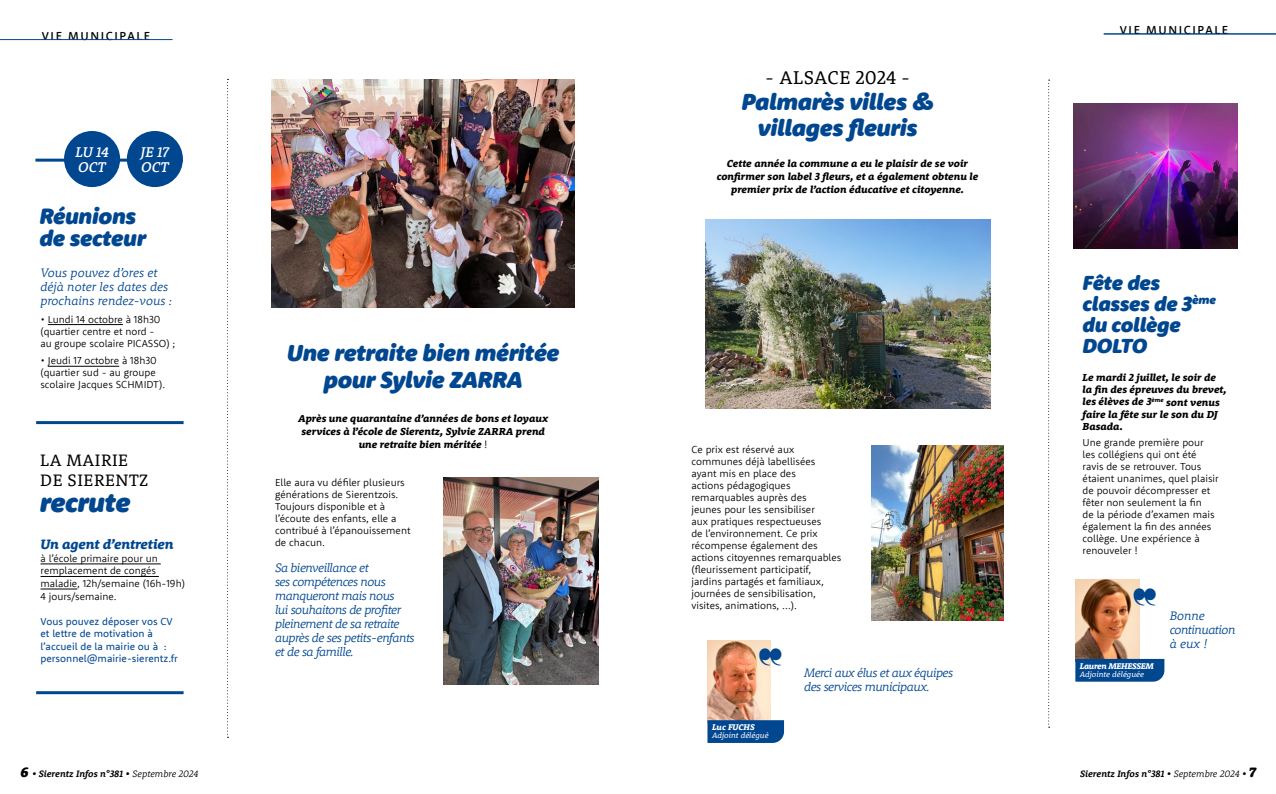
<style>
.page{position:relative;width:1276px;height:794px;background:#fff}
.page>*{position:absolute;margin:0;border:0;box-sizing:border-box;transform-origin:0 0}
.t1{font:italic 900 28px "Rooney Sans";letter-spacing:-.02em;color:#004790}
.t2{font:italic 900 24px/27px "Rooney Sans";letter-spacing:-.02em;color:#004790;text-align:center}
.t3{font:italic 900 23px/22px "Rooney Sans";letter-spacing:-.02em;color:#004790}
.t4{font:italic 900 21px/21px "Rooney Sans";letter-spacing:-.02em;color:#004790}
.t5{font:19px "Rooney";letter-spacing:.005em;color:#000}
.t6{font:17px/20.4px "Rooney";letter-spacing:.03em;color:#000}
.t7{font:italic 500 14.5px/14.5px "Rooney";letter-spacing:.005em;color:#fff}
.t8{font:italic 800 14px "Rooney";letter-spacing:-.01em;color:#004790}
.t9{font:italic 300 12.6px/14px "Rooney";letter-spacing:-.04em;color:#004790}
.t10{font:italic 300 12.6px/14px "Rooney";color:#004790}
.t11{font:500 12px "Rooney Sans";letter-spacing:.135em;color:#000}
.t12{font:300 10.4px/12px "Rooney Sans";color:#000}
.t13{font:italic 800 10.4px/12px "Rooney";color:#000;text-align:center}
.t14{font:10.4px/12.5px "Rooney Sans";color:#004790}
.t15{font:italic 700 9.5px "Rooney";color:#000}
.t16{font:italic 800 8.5px "Rooney";letter-spacing:-.03em;color:#fff}
.t17{font:italic 800 8.5px "Rooney";color:#fff}
.t18{font:italic 8.1px "Rooney";color:#fff}
.s1{font-family:"Rooney Sans";font-weight:300;font-style:normal}
.s2{font-weight:900;font-size:14px}
.s3{font-weight:300}
</style>
<div class="page">
<hr style="left:35px;top:159px;width:148px;height:3px;background:#004790">
<hr style="left:36px;top:421px;width:148px;height:3px;background:#004790">
<hr style="left:36px;top:691px;width:148px;height:3px;background:#004790">
<svg style="left:1048px;top:80px;width:1px;height:647px"></svg>
<svg style="left:227px;top:79px;width:2px;height:659px"></svg>
<hr style="left:1103px;top:34px;width:173px;height:1px;background:#004790">
<hr style="left:48px;top:324px;width:75px;height:1px;background:#000">
<hr style="left:48px;top:366px;width:71px;height:1px;background:#000">
<hr style="left:0;top:39px;width:173px;height:1px;background:#004790">
<img style="left:1075px;top:579px;width:64px;height:80px">
<div style="left:1075px;top:659px;width:89px;height:22px;background:#004790"></div>
<img style="left:707px;top:640px;width:63px;height:80px">
<svg style="left:707px;top:720px;width:77px;height:23px;background:#084c92"></svg>
<img style="left:1073px;top:103px;width:164px;height:145px">
<img style="left:443px;top:477px;width:156px;height:208px">
<img style="left:872px;top:445px;width:131px;height:175px">
<img style="left:271px;top:80px;width:304px;height:227px">
<div style="left:127px;top:131px;width:56px;height:56px;background:#004790;border-radius:50%"></div>
<div style="left:64px;top:131px;width:56px;height:56px;background:#004790;border-radius:50%"></div>
<img style="left:705px;top:219px;width:285px;height:190px">
<hr style="left:41px;top:563px;width:120px;height:1px;background:#000">
<hr style="left:41px;top:576px;width:118px;height:1px;background:#000">
<hr style="left:41px;top:588px;width:36px;height:1px;background:#000">
<svg style="left:1133px;top:589px;width:7px;height:17px"></svg>
<svg style="left:759px;top:649px;width:12px;height:17px"></svg>
<p class="t11" style="left:42px;top:28px;width:110px">VIE MUNICIPALE</p>
<h3 class="t7" style="left:75px;top:145px;width:35px">LU 14<br>OCT</h3>
<h3 class="t7" style="left:141px;top:145px;width:30px">JE 17<br>OCT</h3>
<h3 class="t3" style="left:39px;top:205px;width:108px">Réunions de secteur</h3>
<p class="t10" style="left:40px;top:265px;width:133px">Vous pouvez d’ores et déjà noter les dates des prochains rendez-vous :</p>
<p class="t12" style="left:40px;top:313px;width:136px">• Lundi 14 octobre à 18h30 (quartier centre et nord -<br>au groupe scolaire PICASSO) ;</p>
<p class="t12" style="left:40px;top:354px;width:126px">• Jeudi 17 octobre à 18h30 (quartier sud - au groupe scolaire Jacques SCHMIDT).</p>
<h3 class="t6" style="left:40px;top:449px;width:110px">LA MAIRIE<br>DE SIERENTZ</h3>
<h1 class="t1" style="left:40px;top:484px;width:92px">recrute</h1>
<h3 class="t8" style="left:41px;top:535px;width:135px">Un agent d’entretien</h3>
<p class="t12" style="left:41px;top:552px;width:146px;line-height:12.5px">à l’école primaire pour un remplacement de congés maladie, 12h/semaine (16h-19h)<br>4 jours/semaine.</p>
<p class="t14" style="left:41px;top:614px;width:139px">Vous pouvez déposer vos CV et lettre de motivation à l’accueil de la mairie ou à : personnel@mairie-sierentz.fr</p>
<h2 class="t2" style="left:287px;top:338px;width:274px">Une retraite bien méritée pour Sylvie ZARRA</h2>
<p class="t13" style="left:298px;top:412px;width:251px;line-height:13px">Après une quarantaine d’années de bons et loyaux services à l’école de Sierentz, Sylvie ZARRA prend une retraite bien méritée <span class="s1">!</span></p>
<p class="t12" style="left:275px;top:476px;width:137px">Elle aura vu défiler plusieurs générations de Sierentzois.<br>Toujours disponible et à l’écoute des enfants, elle a contribué à l’épanouissement de chacun.</p>
<p class="t9" style="left:275px;top:560px;width:141px">Sa bienveillance et<br>ses compétences nous manqueront mais nous<br>lui souhaitons de profiter pleinement de sa retraite auprès de ses petits-enfants et de sa famille.</p>
<h3 class="t5" style="left:765px;top:65px;width:146px">- ALSACE 2024 -</h3>
<h2 class="t2" style="left:741px;top:88px;width:194px;line-height:25.8px">Palmarès villes &amp; villages fleuris</h2>
<p class="t13" style="left:716px;top:157px;width:263px;line-height:13px">Cette année la commune a eu le plaisir de se voir confirmer son label 3 fleurs, et a également obtenu le premier prix de l’action éducative et citoyenne.</p>
<p class="t12" style="left:691px;top:443px;width:151px">Ce prix est réservé aux communes déjà labellisées ayant mis en place des<br>actions pédagogiques remarquables auprès des<br>jeunes pour les sensibiliser<br>aux pratiques respectueuses<br>de l’environnement. Ce prix récompense également des actions citoyennes remarquables (fleurissement participatif, jardins partagés et familiaux, journées de sensibilisation, visites, animations, ...).</p>
<p class="t17" style="left:712px;top:722px;width:44px">Luc FUCHS</p>
<p class="t18" style="left:712px;top:730px;width:58px">Adjoint délégué</p>
<p class="t9" style="left:804px;top:665px;width:151px">Merci aux élus et aux équipes des services municipaux.</p>
<p class="t11" style="left:1119px;top:22px;width:110px">VIE MUNICIPALE</p>
<h3 class="t4" style="left:1082px;top:272px;width:135px">Fête des classes de 3<sup>ème </sup>du collège<br>DOLTO</h3>
<p class="t13" style="left:1082px;top:371px;width:146px;text-align:left">Le mardi 2 juillet, le soir de la fin des épreuves du brevet, les élèves de 3<sup>ème</sup> sont venus faire la fête sur le son du DJ<br>Basada.</p>
<p class="t12" style="left:1082px;top:436px;width:138px">Une grande première pour les collégiens qui ont été ravis de se retrouver. Tous étaient unanimes, quel plaisir de pouvoir décompresser et fêter non seulement la fin<br>de la période d’examen mais également la fin des années collège. Une expérience à renouveler !</p>
<p class="t16" style="left:1079px;top:660px;width:75px">Lauren MEHESSEM</p>
<p class="t18" style="left:1079px;top:669px;width:66px">Adjointe déléguée</p>
<p class="t9" style="left:1169px;top:608px;width:67px">Bonne continuation à eux !</p>
<p class="t15" style="left:21px;top:767px;width:179px"><span class="s2">6</span> • Sierentz Infos n°381 • <span class="s3">Septembre 2024</span></p>
<p class="t15" style="left:1080px;top:767px;width:177px">Sierentz Infos n°381 • <span class="s3">Septembre 2024</span> • <span class="s2">7</span></p>
</div>
